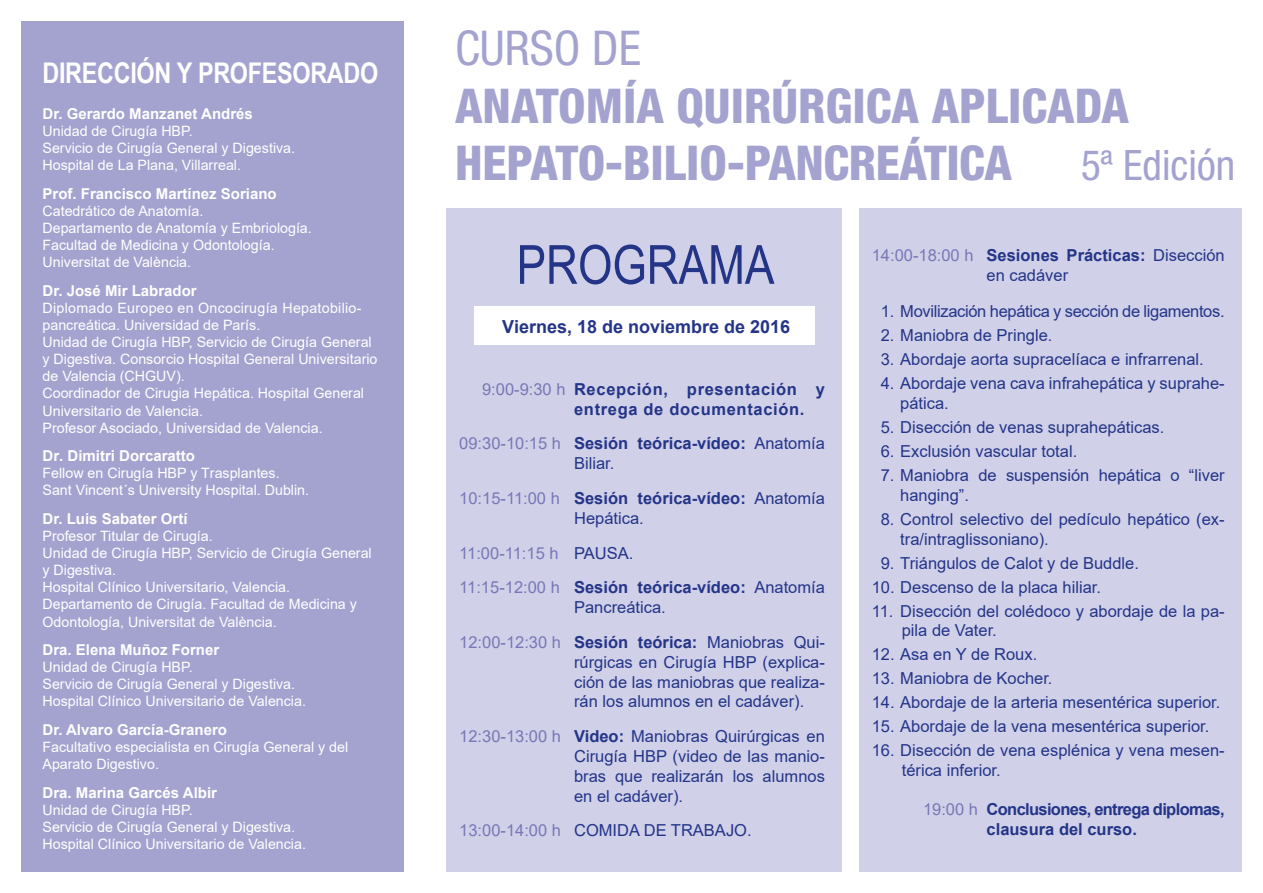
<style>
.page{position:relative;width:1263px;height:893px;background:#fff}
.page>*{position:absolute;margin:0;border:0;box-sizing:border-box;transform-origin:0 0}
.t1{font:54px "Arial Narrow";color:#243588}
.t2{font:800 condensed 48px/57.6px "Helvetica Neue LT Std";color:#a4a3d0}
.t3{font:condensed 48px "Helvetica Neue LT Std";color:#a4a3d0}
.t4{font:condensed 42px "Helvetica Neue LT Std";color:#a4a3d0}
.t5{font:700 28.5px "Arial Narrow";letter-spacing:-.01em;color:#fff}
.t6{font:700 18px "Arial";color:#243588}
.t7{font:16.5px/19.8px "Arial";color:#243588}
.t8{font:700 16.5px/19.8px "Arial";color:#243588}
.t9{font:16.5px/34.8px "Arial";color:#7778b5}
.t10{font:700 16.5px/19.8px "Arial";letter-spacing:.04em;color:#243588}
.t11{font:700 16.5px/19.8px "Arial";letter-spacing:-.04em;color:#243588}
.t12{font:16.5px "Arial";letter-spacing:-.02em;color:#243588}
.t13{font:700 15px "Arial";color:#fff}
.t14{font:14.25px/17.1px "Arial";color:#fff}
.s1{font-weight:400}
.s2{font-weight:700}
</style>
<div class="page">
<div style="left:21px;top:21px;width:383px;height:851px;background:#a4a3d0"></div>
<div style="left:859px;top:208px;width:383px;height:664px;background:#d1d0e9"></div>
<div style="left:446px;top:208px;width:396px;height:664px;background:#d1d0e9"></div>
<div style="left:474px;top:306px;width:340px;height:38px;background:#fff"></div>
<h3 class="t5" style="left:43px;top:52px;width:337px">DIRECCIÓN Y PROFESORADO</h3>
<p class="t13" style="left:43px;top:103px;width:212px">Dr. Gerardo Manzanet Andrés</p>
<p class="t14" style="left:43px;top:123px;width:254px">Unidad de Cirugía HBP.<br>Servicio de Cirugía General y Digestiva.<br>Hospital de La Plana, Villarreal.</p>
<p class="t13" style="left:43px;top:183px;width:236px">Prof. Francisco Martínez Soriano</p>
<p class="t14" style="left:43px;top:202px;width:271px">Catedrático de Anatomía.<br>Departamento de Anatomía y Embriología.<br>Facultad de Medicina y Odontología.<br>Universitat de València.</p>
<p class="t13" style="left:43px;top:280px;width:156px">Dr. José Mir Labrador</p>
<p class="t14" style="left:43px;top:299px;width:336px">Diplomado Europeo en Oncocirugía Hepatobilio&shy;pancreática. Universidad de París.<br>Unidad de Cirugía HBP, Servicio de Cirugía General y Digestiva. Consorcio Hospital General Universitario de Valencia (CHGUV).<br>Coordinador de Cirugia Hepática. Hospital General Universitario de Valencia.<br>Profesor Asociado, Universidad de Valencia.</p>
<p class="t13" style="left:43px;top:445px;width:154px">Dr. Dimitri Dorcaratto</p>
<p class="t14" style="left:43px;top:465px;width:268px">Fellow en Cirugía HBP y Trasplantes.<br>Sant Vincent´s University Hospital. Dublin.</p>
<p class="t13" style="left:43px;top:508px;width:147px">Dr. Luis Sabater Ortí</p>
<p class="t14" style="left:43px;top:527px;width:331px">Profesor Titular de Cirugía.<br>Unidad de Cirugía HBP, Servicio de Cirugía General y Digestiva.<br>Hospital Clínico Universitario, Valencia.<br>Departamento de Cirugía. Facultad de Medicina y Odontología, Universitat de València.</p>
<p class="t13" style="left:43px;top:639px;width:178px">Dra. Elena Muñoz Forner</p>
<p class="t14" style="left:43px;top:658px;width:265px">Unidad de Cirugía HBP.<br>Servicio de Cirugía General y Digestiva.<br>Hospital Clínico Universitario de Valencia.</p>
<p class="t13" style="left:43px;top:719px;width:186px">Dr. Alvaro García-Granero</p>
<p class="t14" style="left:43px;top:738px;width:307px">Facultativo especialista en Cirugía General y del<br>Aparato Digestivo.</p>
<p class="t13" style="left:43px;top:782px;width:176px">Dra. Marina Garcés Albir</p>
<p class="t14" style="left:43px;top:801px;width:265px">Unidad de Cirugía HBP.<br>Servicio de Cirugía General y Digestiva.<br>Hospital Clínico Universitario de Valencia.</p>
<h2 class="t3" style="left:455px;top:20px;width:187px">CURSO DE</h2>
<h2 class="t2" style="left:455px;top:76px;width:675px">ANATOMÍA QUIRÚRGICA APLICADA<br>HEPATO-BILIO-PANCREÁTICA</h2>
<h3 class="t4" style="left:1081px;top:141px;width:156px">5ª Edición</h3>
<h1 class="t1" style="left:517px;top:225px;width:259px">PROGRAMA</h1>
<p class="t6" style="left:502px;top:314px;width:290px">Viernes, 18 de noviembre de 2016</p>
<p class="t9" style="left:482px;top:371px;width:85px">9:00-9:30 h</p>
<p class="t9" style="left:459px;top:426px;width:103px">09:30-10:15 h</p>
<p class="t9" style="left:459px;top:481px;width:102px">10:15-11:00 h</p>
<p class="t9" style="left:459px;top:535px;width:102px">11:00-11:15 h<br>11:15-12:00 h</p>
<p class="t9" style="left:459px;top:625px;width:103px">12:00-12:30 h</p>
<p class="t9" style="left:459px;top:719px;width:103px">12:30-13:00 h</p>
<p class="t9" style="left:459px;top:813px;width:103px">13:00-14:00 h</p>
<p class="t10" style="left:574px;top:379px;width:252px">Recepción, presentación y entrega de documentación.</p>
<p class="t8" style="left:574px;top:434px;width:252px">Sesión teórica-vídeo: <span class="s1">Anatomía<br>Biliar.</span></p>
<p class="t8" style="left:574px;top:488px;width:252px">Sesión teórica-vídeo: <span class="s1">Anatomía<br>Hepática.</span></p>
<p class="t8" style="left:574px;top:535px;width:252px;line-height:34.8px"><span class="s1">PAUSA.<br></span>Sesión teórica-vídeo: <span class="s1">Anatomía</span></p>
<p class="t7" style="left:574px;top:590px;width:252px;line-height:34.8px">Pancreática.<br><span class="s2">Sesión teórica:</span> Maniobras Qui-</p>
<p class="t7" style="left:574px;top:652px;width:252px;text-align:justify">rúrgicas en Cirugía HBP (explica&shy;ción de las maniobras que realiza&shy;rán los alumnos en el cadáver).</p>
<p class="t7" style="left:574px;top:726px;width:252px;text-align:justify"><span class="s2">Video:</span> Maniobras Quirúrgicas en Cirugía HBP (video de las manio&shy;bras que realizarán los alumnos en el cadáver).</p>
<p class="t7" style="left:574px;top:820px;width:179px">COMIDA DE TRABAJO.</p>
<p class="t9" style="left:872px;top:237px;width:103px">14:00-18:00 h</p>
<p class="t8" style="left:986px;top:245px;width:240px">Sesiones Prácticas: <span class="s1">Disección en cadáver</span></p>
<p class="t12" style="left:881px;top:300px;width:345px">1. Movilización hepática y sección de ligamentos.</p>
<p class="t7" style="left:881px;top:325px;width:173px">2. Maniobra de Pringle.</p>
<p class="t7" style="left:881px;top:349px;width:325px">3. Abordaje aorta supracelíaca e infrarrenal.</p>
<p class="t7" style="left:900px;top:373px;width:326px;text-indent:-20px">4. Abordaje vena cava infrahepática y suprahe&shy;pática.</p>
<p class="t7" style="left:881px;top:417px;width:285px">5. Disección de venas suprahepáticas.</p>
<p class="t7" style="left:881px;top:441px;width:198px">6. Exclusión vascular total.</p>
<p class="t7" style="left:900px;top:465px;width:326px;text-indent:-20px">7. Maniobra de suspensión hepática o “liver hanging”.</p>
<p class="t7" style="left:900px;top:509px;width:326px;text-indent:-20px">8. Control selectivo del pedículo hepático (ex&shy;tra/intraglissoniano).</p>
<p class="t7" style="left:881px;top:553px;width:260px">9. Triángulos de Calot y de Buddle.</p>
<p class="t7" style="left:872px;top:577px;width:231px">10. Descenso de la placa hiliar.</p>
<p class="t7" style="left:902px;top:601px;width:324px;text-indent:-30px">11. Disección del colédoco y abordaje de la pa&shy;pila de Vater.</p>
<p class="t7" style="left:872px;top:645px;width:167px">12. Asa en Y de Roux.</p>
<p class="t7" style="left:872px;top:669px;width:182px">13. Maniobra de Kocher.</p>
<p class="t7" style="left:872px;top:693px;width:350px">14. Abordaje de la arteria mesentérica superior.</p>
<p class="t7" style="left:872px;top:717px;width:339px">15. Abordaje de la vena mesentérica superior.</p>
<p class="t7" style="left:902px;top:741px;width:324px;text-indent:-30px">16. Disección de vena esplénica y vena mesen&shy;térica inferior.</p>
<p class="t9" style="left:923px;top:792px;width:57px">19:00 h</p>
<p class="t11" style="left:986px;top:800px;width:240px">Conclusiones, entrega diplomas, clausura del curso.</p>
</div>
